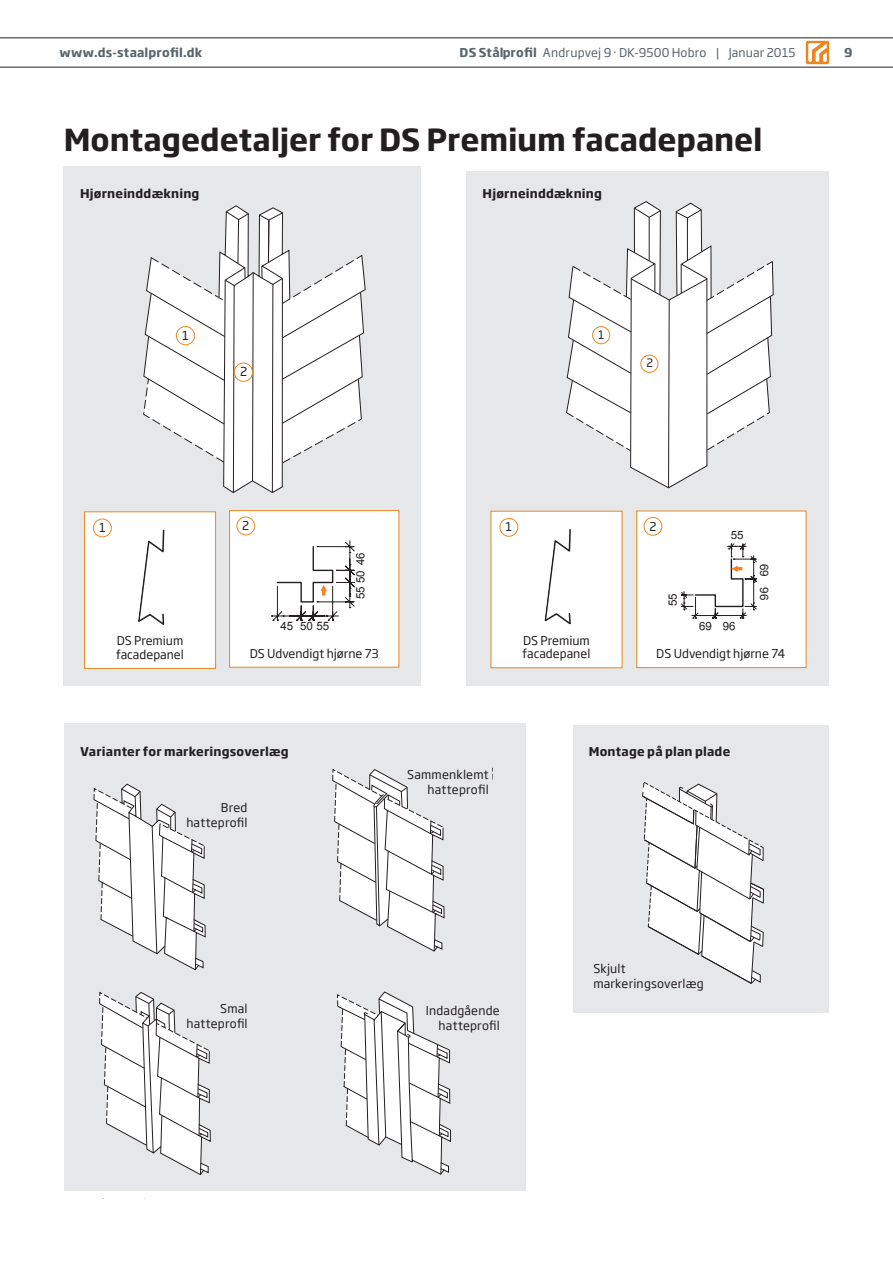
<style>
.page{position:relative;width:893px;height:1263px;background:#fff}
.page>*{position:absolute;margin:0;border:0;box-sizing:border-box;transform-origin:0 0}
.t1{font:700 30px "Soho Gothic Std";letter-spacing:-.005em;color:#231f20}
.t2{font:12.15px "Soho Gothic Std";color:#231f20}
.t3{font:12px/15px "Soho Gothic Std";letter-spacing:.01em;color:#231f20;text-align:right}
.t4{font:700 12px "Soho Gothic Std";letter-spacing:.015em;color:#231f20}
.t5{font:12px "Soho Gothic Std";letter-spacing:.015em;color:#59646b}
.t6{font:700 12px "Soho Gothic Std";letter-spacing:.02em;color:#59646b}
.t7{font:11.85px "Soho Gothic Std";color:#231f20}
.t8{font:11.55px "Arial";color:#231f20}
.t9{font:11.4px "Soho Gothic Std";color:#231f20}
.t10{font:11.4px "Arial";color:#231f20}
.s1{font-weight:700}
</style>
<div class="page">
<div style="left:64px;top:723px;width:462px;height:468px;background:#e6e7e9"></div>
<div style="left:466px;top:171px;width:363px;height:515px;background:#e6e7e9"></div>
<div style="left:64px;top:166px;width:357px;height:520px;background:#e6e7e9"></div>
<svg style="left:143px;top:205px;width:223px;height:288px"></svg>
<svg style="left:566px;top:201px;width:208px;height:288px"></svg>
<div style="left:573px;top:726px;width:256px;height:287px;background:#e6e7e9"></div>
<svg style="left:99px;top:991px;width:112px;height:184px"></svg>
<svg style="left:332px;top:768px;width:113px;height:184px"></svg>
<svg style="left:93px;top:783px;width:113px;height:187px"></svg>
<svg style="left:337px;top:991px;width:114px;height:184px"></svg>
<svg style="left:642px;top:782px;width:122px;height:202px"></svg>
<div style="left:229px;top:510px;width:170px;height:157px;background:#fff;border:1px solid #eb8723"></div>
<div style="left:236px;top:517px;width:19px;height:18px;border:1px solid #eb8723;border-radius:50%"></div>
<svg style="left:271px;top:540px;width:84px;height:81px"></svg>
<div style="left:636px;top:511px;width:170px;height:157px;background:#fff;border:1px solid #eb8723"></div>
<div style="left:644px;top:517px;width:18px;height:19px;border:1px solid #eb8723;border-radius:50%"></div>
<svg style="left:681px;top:543px;width:76px;height:76px"></svg>
<div style="left:84px;top:511px;width:132px;height:158px;background:#fff;border:1px solid #eb8723"></div>
<div style="left:93px;top:519px;width:19px;height:18px;border:1px solid #eb8723;border-radius:50%"></div>
<svg style="left:138px;top:529px;width:27px;height:96px"></svg>
<div style="left:491px;top:511px;width:131px;height:157px;background:#fff"></div>
<div style="left:500px;top:518px;width:18px;height:19px;border:1px solid #eb8723;border-radius:50%"></div>
<svg style="left:544px;top:529px;width:27px;height:96px"></svg>
<svg style="left:0;top:38px;width:893px;height:29px"></svg>
<p class="t6" style="left:60px;top:45px;width:144px">www.ds-staalprofil.dk</p>
<p class="t5" style="left:460px;top:45px;width:337px"><span class="s1">DS Stålprofil</span> Andrupvej 9 · DK-9500 Hobro | Januar 2015</p>
<p class="t6" style="left:844px;top:45px;width:10px">9</p>
<h1 class="t1" style="left:64px;top:121px;width:700px">Montagedetaljer for DS Premium facadepanel</h1>
<p class="t4" style="left:80px;top:186px;width:121px">Hjørneinddækning</p>
<p class="t4" style="left:483px;top:186px;width:121px">Hjørneinddækning</p>
<p class="t2" style="left:182px;top:327px;width:8px">1</p>
<p class="t2" style="left:240px;top:364px;width:9px">2</p>
<p class="t7" style="left:99px;top:520px;width:8px">1</p>
<p class="t3" style="left:116px;top:634px;width:69px;line-height:13.5px;text-align:left">DS Premium facadepanel</p>
<p class="t7" style="left:242px;top:518px;width:9px">2</p>
<p class="t8" style="left:280px;top:618px;width:50px">45 50 55</p>
<p class="t8" style="left:353px;top:599px;width:48px;rotate:-90deg">55 50 46</p>
<p class="t3" style="left:250px;top:646px;width:131px">DS Udvendigt hjørne 73</p>
<p class="t9" style="left:598px;top:327px;width:8px">1</p>
<p class="t9" style="left:646px;top:356px;width:8px">2</p>
<p class="t7" style="left:506px;top:519px;width:8px">1</p>
<p class="t3" style="left:523px;top:634px;width:69px;line-height:13.5px;text-align:left">DS Premium facadepanel</p>
<p class="t7" style="left:649px;top:519px;width:9px">2</p>
<p class="t8" style="left:665px;top:606px;width:14px;rotate:-90deg">55</p>
<p class="t10" style="left:731px;top:528px;width:14px">55</p>
<p class="t8" style="left:712px;top:633px;width:14px;rotate:-180deg">69</p>
<p class="t8" style="left:735px;top:633px;width:14px;rotate:-180deg">96</p>
<p class="t8" style="left:772px;top:564px;width:14px;rotate:90deg">69</p>
<p class="t8" style="left:772px;top:587px;width:14px;rotate:90deg">96</p>
<p class="t3" style="left:656px;top:646px;width:130px">DS Udvendigt hjørne 74</p>
<p class="t4" style="left:80px;top:744px;width:210px">Varianter for markeringsoverlæg</p>
<p class="t4" style="left:589px;top:744px;width:143px">Montage på plan plade</p>
<p class="t3" style="left:186px;top:800px;width:63px">Bred hatteprofil</p>
<p class="t3" style="left:186px;top:1001px;width:63px">Smal hatteprofil</p>
<p class="t3" style="left:407px;top:767px;width:83px">Sammenklemt hatteprofil</p>
<p class="t3" style="left:426px;top:1003px;width:75px">Indadgående hatteprofil</p>
<p class="t3" style="left:593px;top:961px;width:112px;text-align:left">Skjult markeringsoverlæg</p>
</div>
